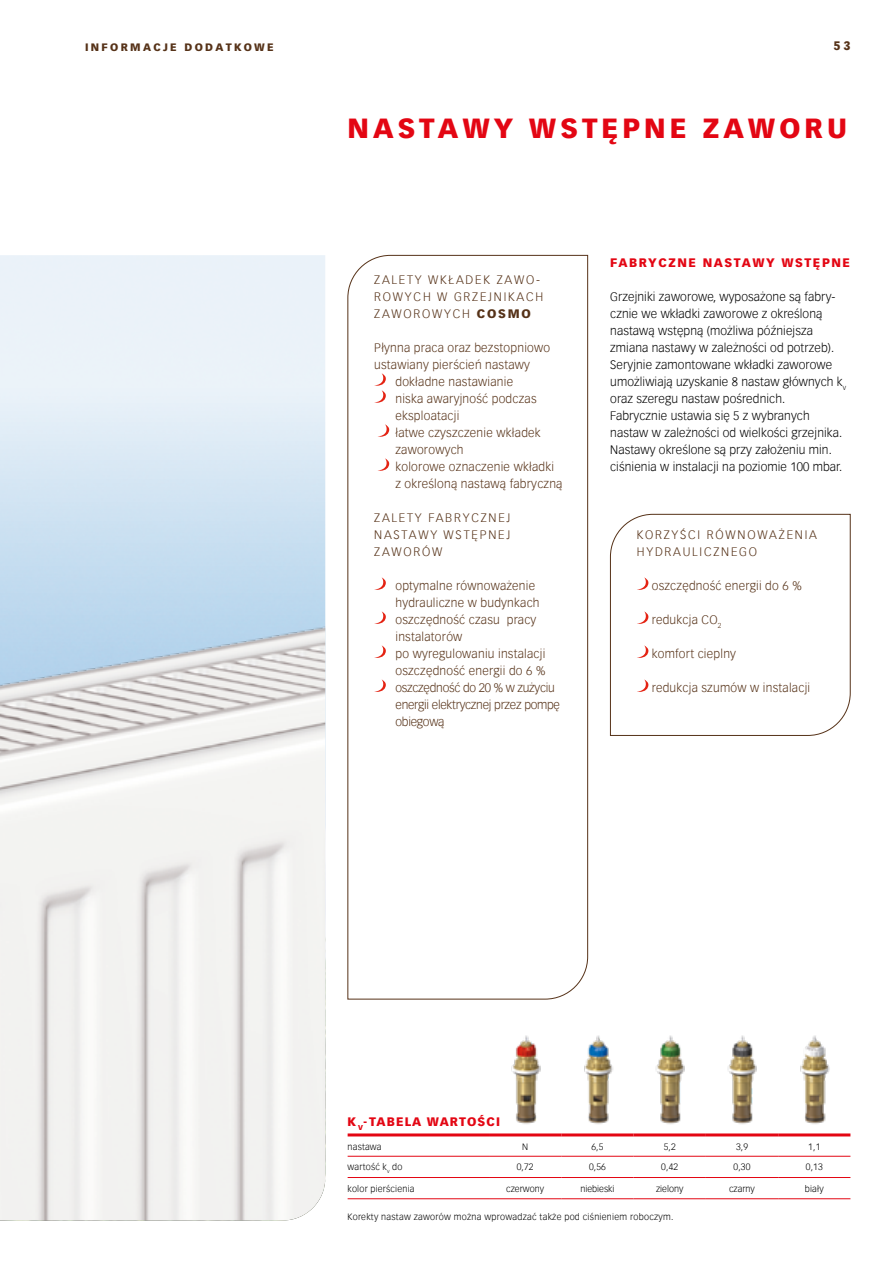
<style>
.page{position:relative;width:893px;height:1263px;background:#fff}
.page>*{position:absolute;margin:0;border:0;box-sizing:border-box;transform-origin:0 0}
.t1{font:900 27px "Vectora Com";letter-spacing:.15em;color:#e30613}
.t2{font:300 12px/17px "Vectora Com";letter-spacing:.02em;color:#563218;text-align:justify}
.t3{font:300 12px/17px "Vectora Com";letter-spacing:.01em;color:#000}
.t4{font:300 12px/17px "Vectora Com";letter-spacing:.15em;color:#563218}
.t5{font:900 12px "Vectora Com";letter-spacing:.13em;color:#e30613}
.t6{font:900 12px "Vectora Com";letter-spacing:.09em;color:#e30613}
.t7{font:900 12px "Vectora Com";color:#563218}
.t8{font:900 10.5px "Vectora Com";letter-spacing:.22em;color:#563218}
.t9{font:300 9px "Vectora Com";letter-spacing:.02em;color:#000}
.t10{font:300 9px "Vectora Com";color:#000}
.s1{font-weight:900}
</style>
<div class="page">
<img style="left:0;top:585px;width:325px;height:635px">
<svg style="left:348px;top:1136px;width:502px;height:20px"></svg>
<hr style="left:348px;top:1156px;width:141px;height:1px;background:#e30613">
<hr style="left:489px;top:1156px;width:72px;height:1px;background:#e30613">
<hr style="left:561px;top:1156px;width:73px;height:1px;background:#e30613">
<hr style="left:634px;top:1156px;width:72px;height:1px;background:#e30613">
<hr style="left:706px;top:1156px;width:72px;height:1px;background:#e30613">
<hr style="left:778px;top:1156px;width:72px;height:1px;background:#e30613">
<hr style="left:348px;top:1177px;width:141px;height:1px;background:#e30613">
<hr style="left:489px;top:1177px;width:72px;height:1px;background:#e30613">
<hr style="left:561px;top:1177px;width:73px;height:1px;background:#e30613">
<hr style="left:634px;top:1177px;width:72px;height:1px;background:#e30613">
<hr style="left:706px;top:1177px;width:72px;height:1px;background:#e30613">
<hr style="left:778px;top:1177px;width:72px;height:1px;background:#e30613">
<hr style="left:348px;top:1198px;width:141px;height:1px;background:#e30613">
<hr style="left:489px;top:1198px;width:72px;height:1px;background:#e30613">
<hr style="left:561px;top:1198px;width:73px;height:1px;background:#e30613">
<hr style="left:634px;top:1198px;width:72px;height:1px;background:#e30613">
<hr style="left:706px;top:1198px;width:72px;height:1px;background:#e30613">
<hr style="left:778px;top:1198px;width:72px;height:1px;background:#e30613">
<hr style="left:348px;top:1133px;width:141px;height:3px;background:#e30613">
<hr style="left:489px;top:1133px;width:72px;height:3px;background:#e30613">
<hr style="left:561px;top:1133px;width:73px;height:3px;background:#e30613">
<hr style="left:634px;top:1133px;width:72px;height:3px;background:#e30613">
<hr style="left:706px;top:1133px;width:72px;height:3px;background:#e30613">
<hr style="left:778px;top:1133px;width:72px;height:3px;background:#e30613">
<img style="left:511px;top:1035px;width:30px;height:89px">
<img style="left:584px;top:1035px;width:29px;height:89px">
<img style="left:655px;top:1035px;width:30px;height:89px">
<img style="left:727px;top:1035px;width:30px;height:89px">
<img style="left:800px;top:1035px;width:30px;height:89px">
<svg style="left:347px;top:255px;width:241px;height:744px"></svg>
<svg style="left:610px;top:514px;width:241px;height:222px"></svg>
<svg style="left:374px;top:373px;width:12px;height:30px"></svg>
<svg style="left:378px;top:424px;width:11px;height:13px"></svg>
<svg style="left:378px;top:458px;width:11px;height:13px"></svg>
<svg style="left:374px;top:577px;width:12px;height:13px"></svg>
<svg style="left:374px;top:611px;width:12px;height:13px"></svg>
<svg style="left:374px;top:645px;width:12px;height:13px"></svg>
<svg style="left:374px;top:679px;width:12px;height:13px"></svg>
<svg style="left:637px;top:577px;width:11px;height:13px"></svg>
<svg style="left:637px;top:611px;width:11px;height:13px"></svg>
<svg style="left:637px;top:645px;width:11px;height:13px"></svg>
<svg style="left:637px;top:679px;width:11px;height:13px"></svg>
<p class="t8" style="left:85px;top:40px;width:190px">INFORMACJE DODATKOWE</p>
<p class="t7" style="left:834px;top:38px;width:18px">53</p>
<h1 class="t1" style="left:348px;top:111px;width:501px">NASTAWY WSTĘPNE ZAWORU</h1>
<p class="t4" style="left:374px;top:271px;width:171px">ZALETY WKŁADEK ZAWO-<br>ROWYCH W GRZEJNIKACH<br>ZAWOROWYCH <span class="s1">COSMO</span></p>
<p class="t2" style="left:374px;top:339px;width:177px">Płynna praca oraz bezstopniowo</p>
<p class="t2" style="left:374px;top:356px;width:157px">ustawiany pierścień nastawy</p>
<p class="t2" style="left:395px;top:373px;width:119px">dokładne nastawianie</p>
<p class="t2" style="left:395px;top:390px;width:143px">niska awaryjność podczas</p>
<p class="t2" style="left:395px;top:407px;width:65px">eksploatacji</p>
<p class="t2" style="left:395px;top:424px;width:147px">łatwe czyszczenie wkładek</p>
<p class="t2" style="left:395px;top:441px;width:70px">zaworowych</p>
<p class="t2" style="left:395px;top:458px;width:160px">kolorowe oznaczenie wkładki</p>
<p class="t2" style="left:395px;top:475px;width:169px">z określoną nastawą fabryczną</p>
<p class="t2" style="left:374px;top:509px;width:138px">ZALETY FABRYCZNEJ NASTAWY WSTĘPNEJ ZAWORÓW</p>
<p class="t2" style="left:395px;top:577px;width:166px;text-align:left">optymalne równoważenie hydrauliczne w budynkach oszczędność czasu pracy instalatorów<br>po wyregulowaniu instalacji oszczędność energii do 6 % oszczędność do 20 % w zużyciu energii elektrycznej przez pompę obiegową</p>
<p class="t5" style="left:610px;top:255px;width:241px">FABRYCZNE NASTAWY WSTĘPNE</p>
<p class="t3" style="left:610px;top:288px;width:237px">Grzejniki zaworowe, wyposażone są fabry&shy;cznie we wkładki zaworowe z określoną nastawą wstępną (możliwa późniejsza zmiana nastawy w zależności od potrzeb).<br>Seryjnie zamontowane wkładki zaworowe umożliwiają uzyskanie 8 nastaw głównych k<sub>v </sub>oraz szeregu nastaw pośrednich.<br>Fabrycznie ustawia się 5 z wybranych nastaw w zależności od wielkości grzejnika.<br>Nastawy określone są przy założeniu min. ciśnienia w instalacji na poziomie 100 mbar.</p>
<p class="t4" style="left:637px;top:526px;width:182px">KORZYŚCI RÓWNOWAŻENIA<br>HYDRAULICZNEGO</p>
<p class="t2" style="left:652px;top:577px;width:151px">oszczędność energii do 6 %</p>
<p class="t2" style="left:652px;top:611px;width:71px">redukcja CO<sub>2</sub></p>
<p class="t2" style="left:652px;top:645px;width:86px">komfort cieplny</p>
<p class="t2" style="left:652px;top:679px;width:160px">redukcja szumów w instalacji</p>
<p class="t6" style="left:348px;top:1114px;width:154px">K <sub>V</sub>-TABELA WARTOŚCI</p>
<p class="t9" style="left:348px;top:1141px;width:35px">nastawa</p>
<p class="t9" style="left:522px;top:1141px;width:8px">N</p>
<p class="t9" style="left:591px;top:1141px;width:14px">6,5</p>
<p class="t9" style="left:664px;top:1141px;width:14px">5,2</p>
<p class="t9" style="left:736px;top:1141px;width:14px">3,9</p>
<p class="t9" style="left:808px;top:1141px;width:14px">1,1</p>
<p class="t9" style="left:348px;top:1162px;width:56px">wartość k<sub>v</sub> do</p>
<p class="t9" style="left:517px;top:1162px;width:18px">0,72</p>
<p class="t9" style="left:589px;top:1162px;width:18px">0,56</p>
<p class="t9" style="left:661px;top:1162px;width:18px">0,42</p>
<p class="t9" style="left:734px;top:1162px;width:18px">0,30</p>
<p class="t9" style="left:806px;top:1162px;width:18px">0,13</p>
<p class="t9" style="left:348px;top:1183px;width:68px">kolor pierścienia</p>
<p class="t10" style="left:506px;top:1183px;width:39px">czerwony</p>
<p class="t10" style="left:580px;top:1183px;width:36px">niebieski</p>
<p class="t10" style="left:656px;top:1183px;width:29px">zielony</p>
<p class="t9" style="left:729px;top:1183px;width:27px">czarny</p>
<p class="t9" style="left:805px;top:1183px;width:20px">biały</p>
<p class="t9" style="left:348px;top:1211px;width:327px">Korekty nastaw zaworów można wprowadzać także pod ciśnieniem roboczym.</p>
</div>
